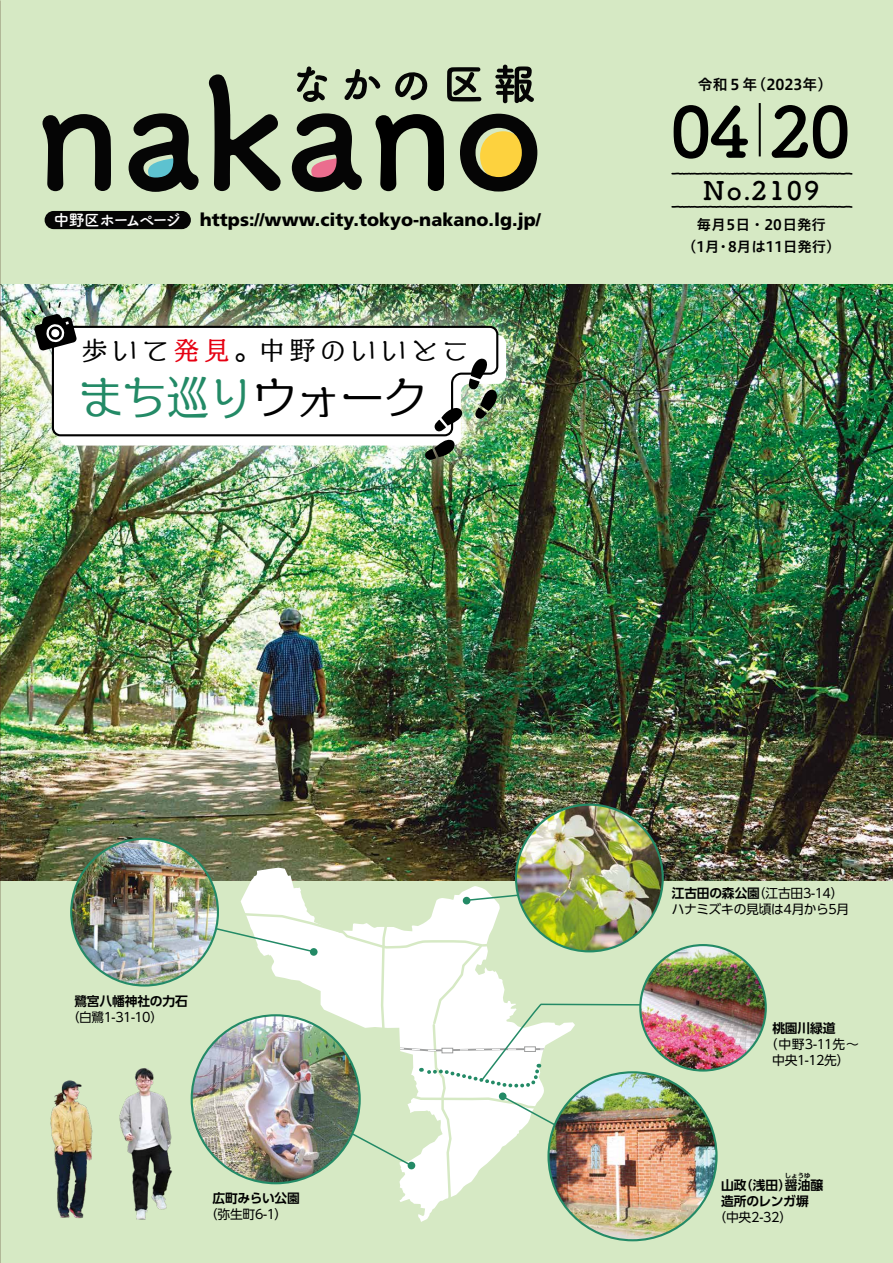
<style>
.page{position:relative;width:893px;height:1263px;background:#d6e9c4}
.page>*{position:absolute;margin:0;border:0;box-sizing:border-box;transform-origin:0 0}
.t1{font:700 69.15px "Tsuku B Rd Gothic";color:#000}
.t2{font:46.8px "VDL AD Min Regular";letter-spacing:.025em;color:#238a66;scale:.91 1}
.t3{font:25.5px "VDL AD Min Regular";letter-spacing:.2em;color:#000}
.t4{font:700 25.5px "Tsuku B Rd Gothic";letter-spacing:.08em;color:#000}
.t5{font:900 18px "Frutiger LT Std";color:#000}
.t6{font:14.85px "Hiragino UD Sans Std N W6";color:#000}
.t7{font:14.4px/21.3px "Hiragino UD Sans Std N W6";color:#000;text-align:center}
.t8{font:12.75px/15.9px "UD Shin Go Pr 6";letter-spacing:-.025em;color:#000}
.t9{font:700 12.75px "UD Shin Go Pr 6 De";letter-spacing:-.015em;color:#000}
.t10{font:700 6.45px "UD Shin Go Pr 6 De";color:#000}
.s1{font-family:"Tsuku B Rd Gothic";font-weight:700;font-size:15.9px;color:#fff}
.s2{color:#e60012}
.s3{color:#000}
.s4{font-family:"UD Shin Go Pr 6 De";font-weight:700}
</style>
<div class="page">
<img style="left:0;top:285px;width:893px;height:595px">
<svg style="left:241px;top:868px;width:334px;height:354px"></svg>
<div style="left:463px;top:897px;width:7px;height:7px;background:#238a66;border-radius:50%"></div>
<svg style="left:465px;top:886px;width:55px;height:16px"></svg>
<svg style="left:141px;top:910px;width:529px;height:298px"></svg>
<img style="left:50px;top:1061px;width:136px;height:159px">
<img style="left:640px;top:945px;width:126px;height:125px;border-radius:63px">
<img style="left:549px;top:1072px;width:167px;height:168px;border-radius:84px">
<img style="left:192px;top:1015px;width:168px;height:168px;border-radius:84px">
<img style="left:516px;top:805px;width:147px;height:146px;border-radius:73px">
<img style="left:71px;top:839px;width:147px;height:146px;border-radius:73px">
<div style="left:0;top:265px;width:553px;height:239px;background:#fff;opacity:.75"></div>
<svg style="left:60px;top:335px;width:446px;height:111px;background:#edf3ec"></svg>
<div style="left:51px;top:325px;width:448px;height:112px;background:#fff"></div>
<img style="left:25px;top:302px;width:52px;height:49px">
<img style="left:423px;top:358px;width:77px;height:105px">
<div style="left:45px;top:211px;width:146px;height:18px;background:#050505;border-radius:9px"></div>
<svg style="left:129px;top:113px;width:70px;height:79px"></svg>
<svg style="left:209px;top:74px;width:72px;height:117px"></svg>
<svg style="left:292px;top:113px;width:70px;height:79px"></svg>
<svg style="left:460px;top:114px;width:77px;height:78px"></svg>
<svg style="left:297px;top:66px;width:30px;height:36px"></svg>
<svg style="left:344px;top:69px;width:37px;height:31px"></svg>
<svg style="left:395px;top:72px;width:33px;height:28px"></svg>
<svg style="left:447px;top:67px;width:34px;height:34px"></svg>
<svg style="left:495px;top:65px;width:39px;height:38px"></svg>
<svg style="left:376px;top:114px;width:68px;height:77px"></svg>
<svg style="left:43px;top:114px;width:68px;height:77px"></svg>
<svg style="left:671px;top:172px;width:182px;height:36px"></svg>
<hr style="left:759px;top:103px;width:2px;height:53px;background:#000">
<h3 class="t5" style="left:54px;top:209px;width:489px"><span class="s1">中野区ホームページ</span> https://www.city.tokyo-nakano.lg.jp/</h3>
<h3 class="t3" style="left:82px;top:332px;width:388px">歩いて<span class="s2">発見</span>。中野のいいとこ</h3>
<h2 class="t2" style="left:79px;top:364px;width:383px">まち巡り<span class="s3">ウォーク</span></h2>
<p class="t6" style="left:698px;top:73px;width:136px">令和５年（2023年）</p>
<h1 class="t1" style="left:670px;top:78px;width:182px">04 20</h1>
<h3 class="t4" style="left:703px;top:170px;width:117px">No.2109</h3>
<p class="t7" style="left:682px;top:214px;width:160px">毎月5日・20日発行<br>（1月・8月は11日発行）</p>
<p class="t9" style="left:74px;top:991px;width:115px">鷺宮八幡神社の力石</p>
<p class="t8" style="left:67px;top:1009px;width:98px">（白鷺1-31-10）</p>
<p class="t9" style="left:212px;top:1188px;width:89px">広町みらい公園</p>
<p class="t8" style="left:205px;top:1206px;width:84px">（弥生町6-1）</p>
<p class="t8" style="left:672px;top:885px;width:179px"><span class="s4">江古田の森公園</span>（江古田3-14）ハナミズキの見頃は4月から5月</p>
<p class="t9" style="left:772px;top:1017px;width:65px">桃園川緑道</p>
<p class="t8" style="left:765px;top:1035px;width:96px;text-align:center">（中野3-11先～中央1-12先）</p>
<p class="t10" style="left:785px;top:1170px;width:27px">しょうゆ</p>
<p class="t9" style="left:721px;top:1190px;width:89px">造所のレンガ塀</p>
<p class="t8" style="left:713px;top:1208px;width:80px">（中央2-32）</p>
<p class="t9" style="left:721px;top:1175px;width:104px">山政（浅田）醤油醸</p>
</div>
